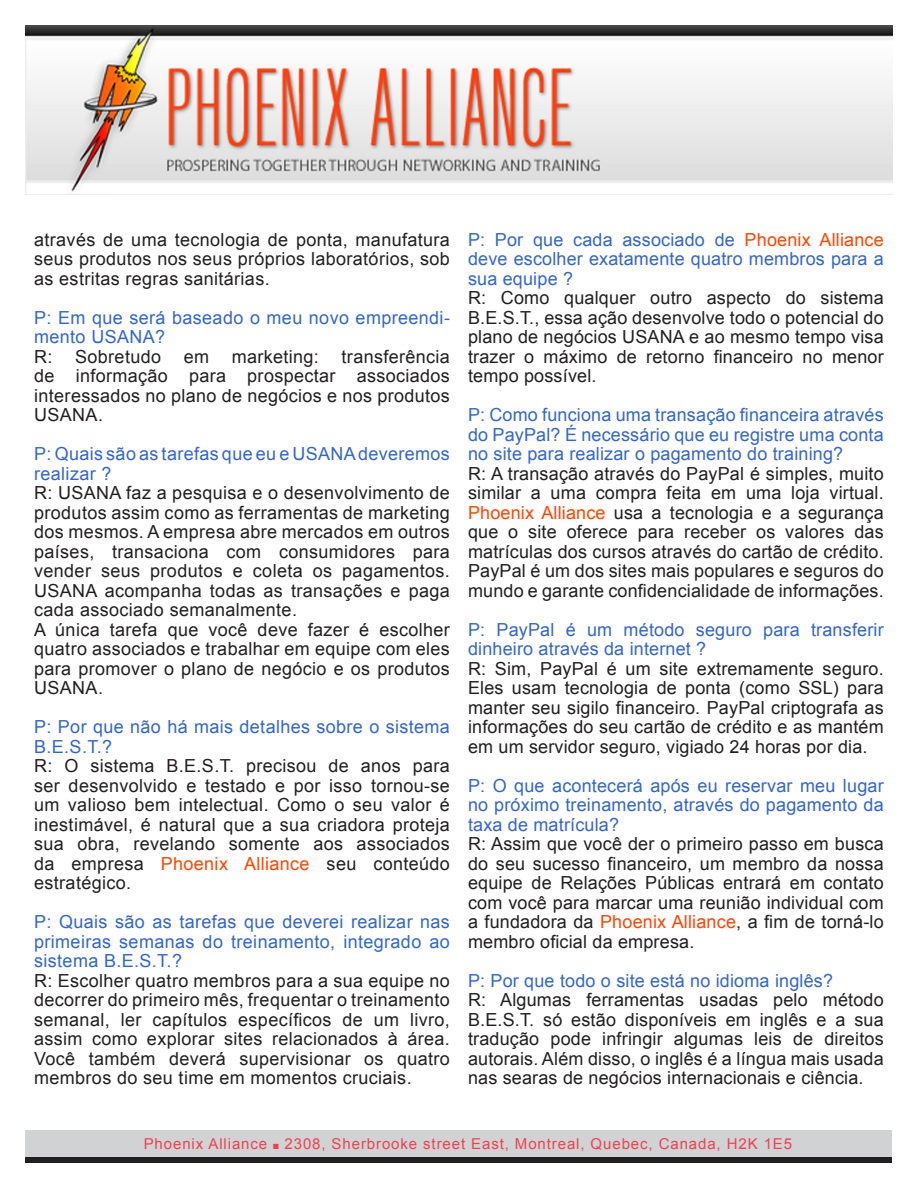
<style>
.page{position:relative;width:918px;height:1188px;background:#fff}
.page>*{position:absolute;margin:0;border:0;box-sizing:border-box;transform-origin:0 0}
.t1{font:18px/19.5px "Arial";letter-spacing:.02em;color:#231f20;text-align:justify}
.t2{font:18px/19.5px "Arial";letter-spacing:.01em;color:#36c}
.t3{font:15px "Arial";letter-spacing:.06em;color:#ef4150}
.s1{color:#ff4500}
</style>
<div class="page">
<img style="left:26px;top:26px;width:866px;height:168px">
<div style="left:26px;top:1130px;width:866px;height:32px;background:#d1d2d4"></div>
<div style="left:26px;top:1157px;width:866px;height:5px;background:#231f20"></div>
<p class="t1" style="left:34px;top:230px;width:417px">através de uma tecnologia de ponta, manufatura seus produtos nos seus próprios laboratórios, sob as estritas regras sanitárias.</p>
<p class="t2" style="left:34px;top:308px;width:417px">P: Em que será baseado o meu novo empreendi&shy;mento USANA?</p>
<p class="t1" style="left:34px;top:347px;width:20px">R:</p>
<p class="t1" style="left:75px;top:347px;width:87px">Sobretudo</p>
<p class="t1" style="left:184px;top:347px;width:27px">em</p>
<p class="t1" style="left:232px;top:347px;width:89px">marketing:</p>
<p class="t1" style="left:34px;top:347px;width:417px;text-indent:307px">transferência de informação para prospectar associados interessados no plano de negócios e nos produtos USANA.</p>
<p class="t2" style="left:34px;top:444px;width:417px">P: Quais são as tarefas que eu e USANA deveremos realizar ?</p>
<p class="t1" style="left:34px;top:483px;width:417px">R: USANA faz a pesquisa e o desenvolvimento de produtos assim como as ferramentas de marketing dos mesmos. A empresa abre mercados em outros países, transaciona com consumidores para vender seus produtos e coleta os pagamentos.<br>USANA acompanha todas as transações e paga cada associado semanalmente.</p>
<p class="t1" style="left:34px;top:620px;width:417px">A única tarefa que você deve fazer é escolher quatro associados e trabalhar em equipe com eles para promover o plano de negócio e os produtos USANA.</p>
<p class="t2" style="left:34px;top:717px;width:417px">P: Por que não há mais detalhes sobre o sistema<br>B.E.S.T.?</p>
<p class="t1" style="left:34px;top:756px;width:417px">R: O sistema B.E.S.T. precisou de anos para ser desenvolvido e testado e por isso tornou-se um valioso bem intelectual. Como o seu valor é inestimável, é natural que a sua criadora proteja sua obra, revelando somente aos associados da empresa <span class="s1">Phoenix Alliance</span> seu conteúdo estratégico.</p>
<p class="t2" style="left:34px;top:912px;width:417px;text-align:justify">P: Quais são as tarefas que deverei realizar nas primeiras semanas do treinamento, integrado ao sistema B.E.S.T.?</p>
<p class="t1" style="left:34px;top:971px;width:417px">R: Escolher quatro membros para a sua equipe no decorrer do primeiro mês, frequentar o treinamento semanal, ler capítulos específicos de um livro, assim como explorar sites relacionados à área.<br>Você também deverá supervisionar os quatro membros do seu time em momentos cruciais.</p>
<p class="t2" style="left:468px;top:230px;width:417px;text-align:justify">P: Por que cada associado de <span class="s1">Phoenix Alliance </span>deve escolher exatamente quatro membros para a sua equipe ?</p>
<p class="t1" style="left:468px;top:288px;width:417px">R: Como qualquer outro aspecto do sistema B.E.S.T., essa ação desenvolve todo o potencial do plano de negócios USANA e ao mesmo tempo visa trazer o máximo de retorno financeiro no menor tempo possível.</p>
<p class="t2" style="left:468px;top:405px;width:417px;text-align:justify">P: Como funciona uma transação financeira através do PayPal? É necessário que eu registre uma conta no site para realizar o pagamento do training?</p>
<p class="t1" style="left:468px;top:464px;width:417px">R: A transação através do PayPal é simples, muito similar a uma compra feita em uma loja virtual.<br><span class="s1">Phoenix Alliance</span> usa a tecnologia e a segurança que o site oferece para receber os valores das matrículas dos cursos através do cartão de crédito.<br>PayPal é um dos sites mais populares e seguros do mundo e garante confidencialidade de informações.</p>
<p class="t2" style="left:468px;top:620px;width:417px">P: PayPal é um método seguro para transferir dinheiro através da internet ?</p>
<p class="t1" style="left:468px;top:659px;width:417px">R: Sim, PayPal é um site extremamente seguro.<br>Eles usam tecnologia de ponta (como SSL) para manter seu sigilo financeiro. PayPal criptografa as informações do seu cartão de crédito e as mantém em um servidor seguro, vigiado 24 horas por dia.</p>
<p class="t2" style="left:468px;top:776px;width:417px;text-align:justify">P: O que acontecerá após eu reservar meu lugar no próximo treinamento, através do pagamento da taxa de matrícula?</p>
<p class="t1" style="left:468px;top:834px;width:417px">R: Assim que você der o primeiro passo em busca do seu sucesso financeiro, um membro da nossa equipe de Relações Públicas entrará em contato com você para marcar uma reunião individual com a fundadora da <span class="s1">Phoenix Alliance</span>, a fim de torná-lo membro oficial da empresa.</p>
<p class="t2" style="left:468px;top:971px;width:367px">P: Por que todo o site está no idioma inglês?</p>
<p class="t1" style="left:468px;top:990px;width:417px">R: Algumas ferramentas usadas pelo método B.E.S.T. só estão disponíveis em inglês e a sua tradução pode infringir algumas leis de direitos autorais. Além disso, o inglês é a língua mais usada nas searas de negócios internacionais e ciência.</p>
<p class="t3" style="left:144px;top:1134px;width:650px">Phoenix Alliance ■ 2308, Sherbrooke street East, Montreal, Quebec, Canada, H2K 1E5</p>
</div>
